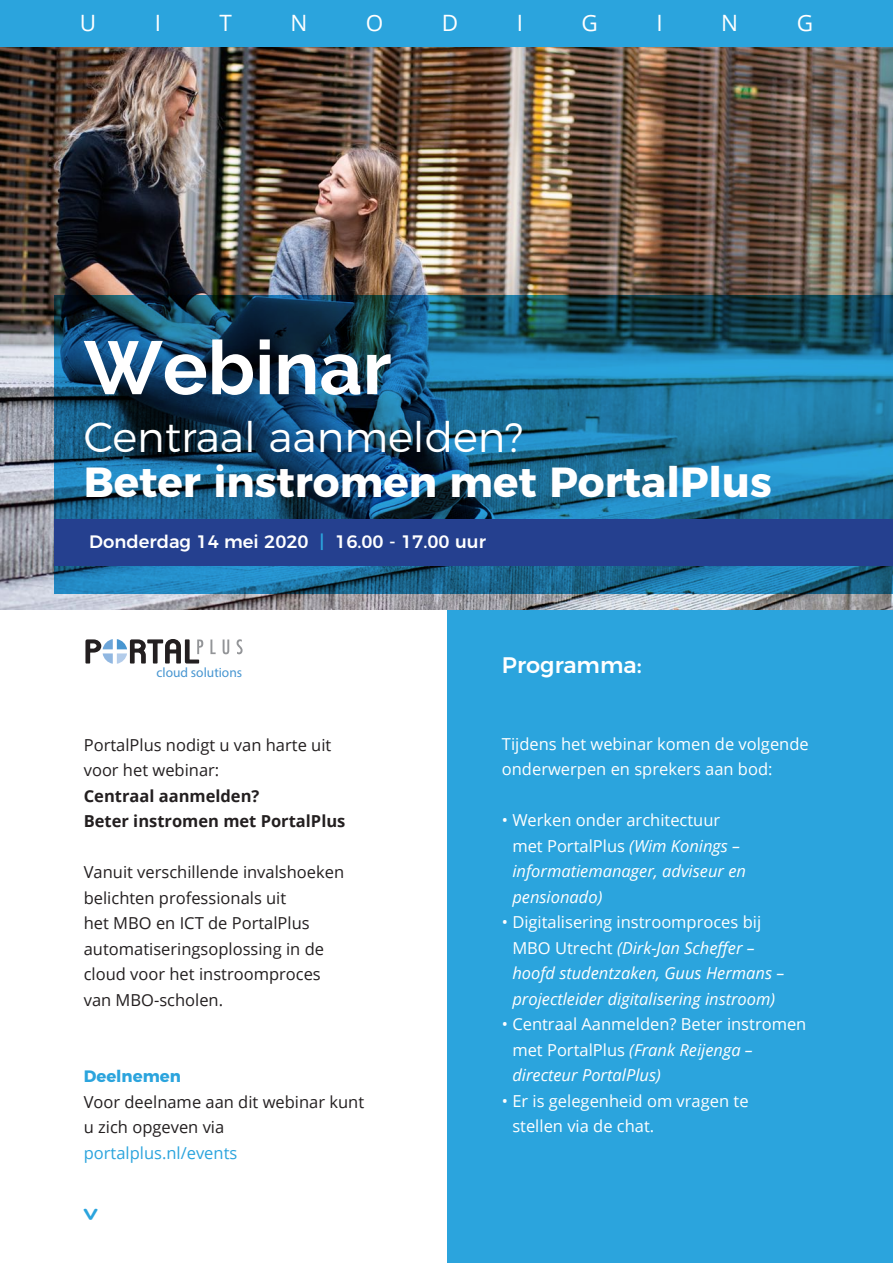
<style>
.page{position:relative;width:893px;height:1263px;background:#fff}
.page>*{position:absolute;margin:0;border:0;box-sizing:border-box;transform-origin:0 0}
.t1{font:700 75px "Raleway";color:#fff}
.t2{font:700 42px "Montserrat";color:#fff}
.t3{font:300 42px "Montserrat";color:#fff}
.t4{font:700 27.3px "VAG Rounded Std";color:#2ba4dd;scale:.77 1}
.t5{font:22.5px "Open Sans";color:#fff}
.t6{font:500 22.5px "Montserrat";color:#fff}
.t7{font:500 18px "Montserrat";color:#fff}
.t8{font:16.5px/25.5px "Open Sans";color:#231f20}
.t9{font:italic 16.5px/25.5px "Open Sans";color:#fff}
.t10{font:16.5px/25.5px "Open Sans";color:#fff}
.t11{font:700 16.5px/25.5px "Open Sans";color:#231f20}
.t12{font:16.5px "Open Sans";color:#2ba4dd}
.t13{font:700 16.5px "Montserrat";color:#2ba4dd}
.t14{font:13.65px "Myriad Pro";color:#4896d1}
.s1{color:#2ba4dd}
.s2{font-style:normal}
.s3{font-style:italic}
</style>
<div class="page">
<div style="left:448px;top:609px;width:445px;height:654px;background:#2ba4dd"></div>
<img style="left:0;top:47px;width:893px;height:562px">
<svg style="left:54px;top:295px;width:839px;height:298px;background:#185c81"></svg>
<div style="left:0;top:0;width:893px;height:47px;background:#2ba4dd"></div>
<div style="left:54px;top:520px;width:839px;height:46px;background:#25408f"></div>
<svg style="left:210px;top:639px;width:6px;height:15px"></svg>
<svg style="left:223px;top:639px;width:6px;height:15px"></svg>
<svg style="left:237px;top:639px;width:6px;height:15px"></svg>
<svg style="left:85px;top:639px;width:118px;height:25px"></svg>
<h3 class="t5" style="left:80px;top:7px;width:18px">u</h3>
<h3 class="t5" style="left:155px;top:7px;width:8px">i</h3>
<h3 class="t5" style="left:219px;top:7px;width:14px">t</h3>
<h3 class="t5" style="left:290px;top:7px;width:18px">n</h3>
<h3 class="t5" style="left:366px;top:7px;width:19px">o</h3>
<h3 class="t5" style="left:442px;top:7px;width:18px">d</h3>
<h3 class="t5" style="left:517px;top:7px;width:8px">i</h3>
<h3 class="t5" style="left:582px;top:7px;width:18px">g</h3>
<h3 class="t5" style="left:656px;top:7px;width:8px">i</h3>
<h3 class="t5" style="left:721px;top:7px;width:18px">n</h3>
<h3 class="t5" style="left:797px;top:7px;width:18px">g</h3>
<h1 class="t1" style="left:84px;top:325px;width:309px">Webinar</h1>
<h2 class="t3" style="left:84px;top:404px;width:441px">Centraal aanmelden?</h2>
<h2 class="t2" style="left:84px;top:447px;width:690px">Beter instromen met PortalPlus</h2>
<p class="t7" style="left:89px;top:527px;width:398px">Donderdag 14 mei 2020 <span class="s1">|</span> 16.00 - 17.00 uur</p>
<p class="t14" style="left:156px;top:664px;width:87px">cloud solutions</p>
<p class="t8" style="left:84px;top:731px;width:249px">PortalPlus nodigt u van harte uit voor het webinar:</p>
<p class="t11" style="left:84px;top:782px;width:263px">Centraal aanmelden?<br>Beter instromen met PortalPlus</p>
<p class="t8" style="left:84px;top:859px;width:262px">Vanuit verschillende invalshoeken belichten professionals uit<br>het MBO en ICT de PortalPlus automatiseringsoplossing in de cloud voor het instroomproces van MBO-scholen.</p>
<p class="t13" style="left:84px;top:1063px;width:99px">Deelnemen</p>
<p class="t8" style="left:84px;top:1088px;width:282px">Voor deelname aan dit webinar kunt u zich opgeven via</p>
<p class="t12" style="left:84px;top:1141px;width:155px">portalplus.nl/events</p>
<h3 class="t4" style="left:110px;top:1208px;width:18px;rotate:90deg">&gt;</h3>
<h3 class="t6" style="left:502px;top:647px;width:141px">Programma:</h3>
<p class="t10" style="left:502px;top:730px;width:308px">Tijdens het webinar komen de volgende onderwerpen en sprekers aan bod:</p>
<p class="t9" style="left:512px;top:807px;width:235px;text-indent:-10px"><span class="s2">• Werken onder architectuur met PortalPlus</span> (Wim Konings – informatiemanager, adviseur en pensionado)</p>
<p class="t9" style="left:512px;top:909px;width:273px;text-indent:-10px"><span class="s2">• Digitalisering instroomproces bij MBO Utrecht</span> (Dirk-Jan Scheffer – hoofd studentzaken, Guus Hermans – projectleider digitalisering instroom)</p>
<p class="t10" style="left:512px;top:1011px;width:296px;text-indent:-10px">• Centraal Aanmelden? Beter instromen met PortalPlus <span class="s3">(Frank Reijenga – directeur PortalPlus)</span></p>
<p class="t10" style="left:512px;top:1087px;width:238px;text-indent:-10px">• Er is gelegenheid om vragen te stellen via de chat.</p>
</div>
